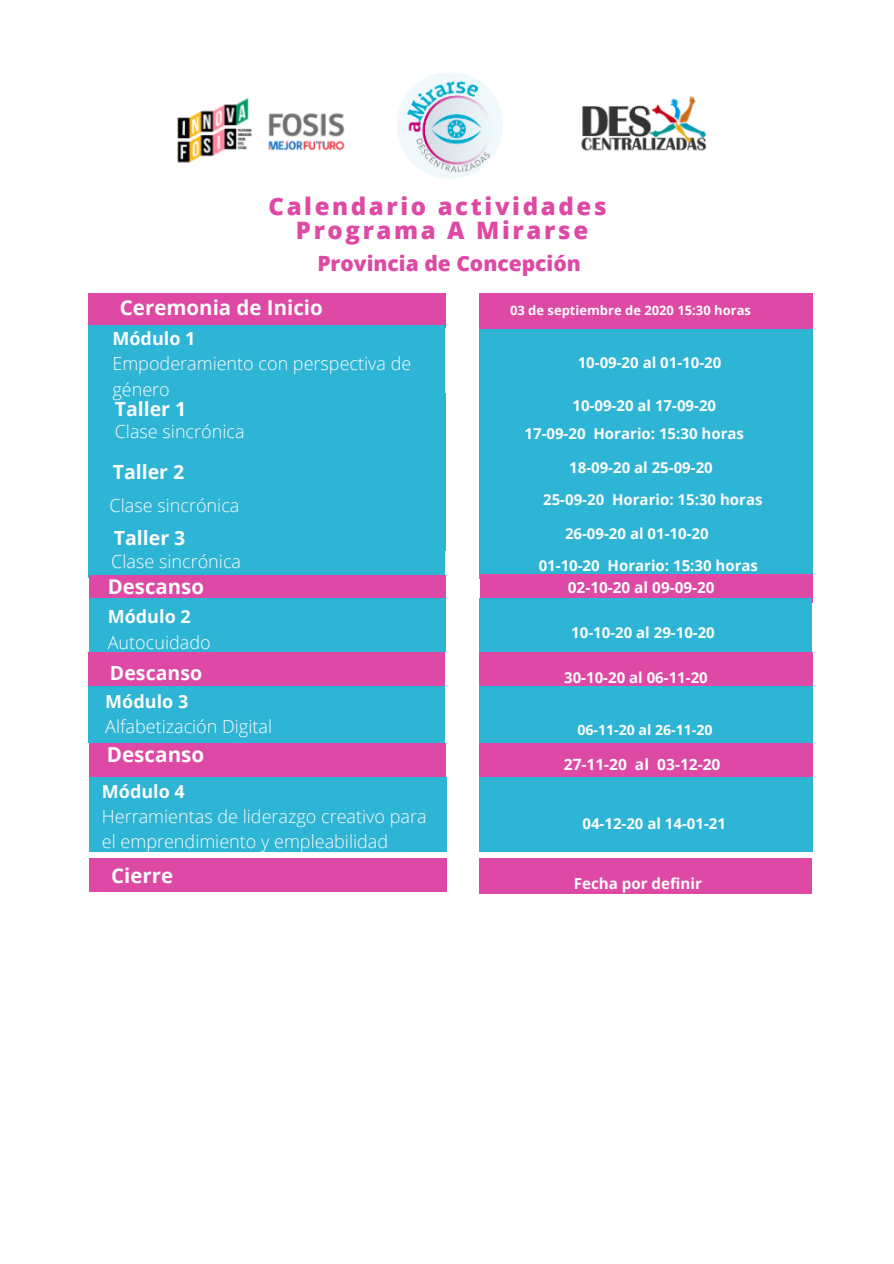
<style>
.page{position:relative;width:894px;height:1264px;background:#fff}
.page>*{position:absolute;margin:0;border:0;box-sizing:border-box;transform-origin:0 0}
.t1{font:800 24px/24px "Open Sans";letter-spacing:.11em;color:#dd49a4;text-align:center}
.t2{font:800 21px "Open Sans";color:#dd49a4}
.t3{font:700 20.7px "Open Sans";color:#fcfdfd}
.t4{font:700 20.4px "Open Sans";color:#fcfdfd}
.t5{font:700 19.5px "Open Sans";color:#fcfdfd}
.t6{font:300 18px/25px "Open Sans";color:#fcfdfd}
.t7{font:700 18px "Open Sans";color:#fcfdfd}
.t8{font:700 15.6px "Open Sans";color:#fcfdfd}
.t9{font:700 15.3px "Open Sans";color:#fcfdfd}
.t10{font:700 15.15px "Open Sans";color:#fcfdfd}
.t11{font:700 15px/32px "Open Sans";color:#fcfdfd}
.t12{font:700 14.1px "Open Sans";color:#fcfdfd}
.t13{font:700 13.05px "Open Sans";color:#fcfdfd}
</style>
<div class="page">
<img style="left:177px;top:73px;width:530px;height:105px">
<div style="left:88px;top:293px;width:357px;height:35px;background:#dd49a4"></div>
<div style="left:88px;top:325px;width:357px;height:69px;background:#2eb4d4"></div>
<div style="left:479px;top:293px;width:333px;height:37px;background:#dd49a4"></div>
<div style="left:88px;top:394px;width:357px;height:30px;background:#2eb4d4"></div>
<div style="left:479px;top:390px;width:333px;height:36px;background:#2eb4d4"></div>
<div style="left:88px;top:420px;width:357px;height:30px;background:#2eb4d4"></div>
<div style="left:479px;top:329px;width:333px;height:62px;background:#2eb4d4"></div>
<div style="left:479px;top:424px;width:333px;height:27px;background:#2eb4d4"></div>
<div style="left:88px;top:450px;width:357px;height:33px;background:#2eb4d4"></div>
<div style="left:88px;top:483px;width:357px;height:36px;background:#2eb4d4"></div>
<div style="left:88px;top:516px;width:357px;height:34px;background:#2eb4d4"></div>
<div style="left:88px;top:548px;width:357px;height:29px;background:#2eb4d4"></div>
<div style="left:479px;top:450px;width:333px;height:34px;background:#2eb4d4"></div>
<div style="left:479px;top:483px;width:333px;height:32px;background:#2eb4d4"></div>
<div style="left:479px;top:515px;width:333px;height:35px;background:#2eb4d4"></div>
<div style="left:479px;top:548px;width:333px;height:31px;background:#2eb4d4"></div>
<div style="left:89px;top:574px;width:356px;height:24px;background:#dd49a4"></div>
<div style="left:480px;top:574px;width:332px;height:28px;background:#dd49a4"></div>
<div style="left:88px;top:652px;width:357px;height:34px;background:#dd49a4"></div>
<div style="left:479px;top:652px;width:333px;height:34px;background:#dd49a4"></div>
<div style="left:89px;top:598px;width:356px;height:54px;background:#2eb4d4"></div>
<div style="left:479px;top:598px;width:333px;height:54px;background:#2eb4d4"></div>
<div style="left:89px;top:743px;width:356px;height:34px;background:#dd49a4"></div>
<div style="left:479px;top:742px;width:333px;height:35px;background:#dd49a4"></div>
<div style="left:89px;top:686px;width:356px;height:56px;background:#2eb4d4"></div>
<div style="left:479px;top:686px;width:333px;height:56px;background:#2eb4d4"></div>
<div style="left:89px;top:858px;width:358px;height:33px;background:#dd49a4"></div>
<div style="left:479px;top:858px;width:333px;height:35px;background:#dd49a4"></div>
<div style="left:89px;top:776px;width:358px;height:75px;background:#2eb4d4"></div>
<div style="left:479px;top:776px;width:333px;height:75px;background:#2eb4d4"></div>
<h1 class="t1" style="left:268px;top:194px;width:340px">Calendario actividades<br>Programa A Mirarse</h1>
<h2 class="t2" style="left:317px;top:248px;width:265px">Provincia de Concepción</h2>
<p class="t13" style="left:510px;top:301px;width:242px">03 de septiembre de 2020 15:30 horas</p>
<h3 class="t4" style="left:120px;top:293px;width:204px">Ceremonia de Inicio</h3>
<p class="t7" style="left:112px;top:326px;width:84px">Módulo 1</p>
<p class="t6" style="left:112px;top:351px;width:300px">Empoderamiento con perspectiva de género</p>
<p class="t6" style="left:115px;top:418px;width:131px">Clase sincrónica</p>
<h3 class="t5" style="left:115px;top:395px;width:73px">Taller 1</h3>
<h3 class="t5" style="left:113px;top:458px;width:73px">Taller 2</h3>
<p class="t6" style="left:110px;top:492px;width:131px">Clase sincrónica</p>
<h3 class="t5" style="left:114px;top:524px;width:73px">Taller 3</h3>
<p class="t6" style="left:111px;top:548px;width:131px">Clase sincrónica</p>
<h3 class="t4" style="left:108px;top:571px;width:98px">Descanso</h3>
<p class="t7" style="left:108px;top:604px;width:84px">Módulo 2</p>
<p class="t6" style="left:108px;top:629px;width:104px">Autocuidado</p>
<h3 class="t5" style="left:110px;top:659px;width:94px">Descanso</h3>
<p class="t11" style="left:577px;top:346px;width:145px">10-09-20 al 01-10-20</p>
<p class="t11" style="left:572px;top:389px;width:145px">10-09-20 al 17-09-20</p>
<p class="t11" style="left:524px;top:417px;width:221px">17-09-20 Horario: 15:30 horas</p>
<p class="t11" style="left:543px;top:451px;width:221px;text-indent:26px">18-09-20 al 25-09-20<br>25-09-20 Horario: 15:30 horas</p>
<p class="t11" style="left:538px;top:518px;width:221px;line-height:31.3px;text-indent:26px">26-09-20 al 01-10-20<br>01-10-20 Horario: 15:30 horas</p>
<p class="t9" style="left:567px;top:577px;width:148px">02-10-20 al 09-09-20</p>
<p class="t11" style="left:571px;top:616px;width:145px">10-10-20 al 29-10-20</p>
<p class="t11" style="left:564px;top:661px;width:145px">30-10-20 al 06-11-20</p>
<p class="t7" style="left:105px;top:689px;width:84px">Módulo 3</p>
<p class="t6" style="left:105px;top:713px;width:168px">Alfabetización Digital</p>
<p class="t12" style="left:577px;top:720px;width:137px">06-11-20 al 26-11-20</p>
<h3 class="t3" style="left:107px;top:740px;width:99px">Descanso</h3>
<p class="t7" style="left:102px;top:779px;width:84px">Módulo 4</p>
<p class="t6" style="left:102px;top:804px;width:326px">Herramientas de liderazgo creativo para el emprendimiento y empleabilidad</p>
<h3 class="t4" style="left:111px;top:861px;width:63px">Cierre</h3>
<p class="t8" style="left:563px;top:753px;width:158px">27-11-20 al 03-12-20</p>
<p class="t11" style="left:582px;top:807px;width:145px">04-12-20 al 14-01-21</p>
<p class="t10" style="left:573px;top:873px;width:130px">Fecha por definir</p>
</div>
